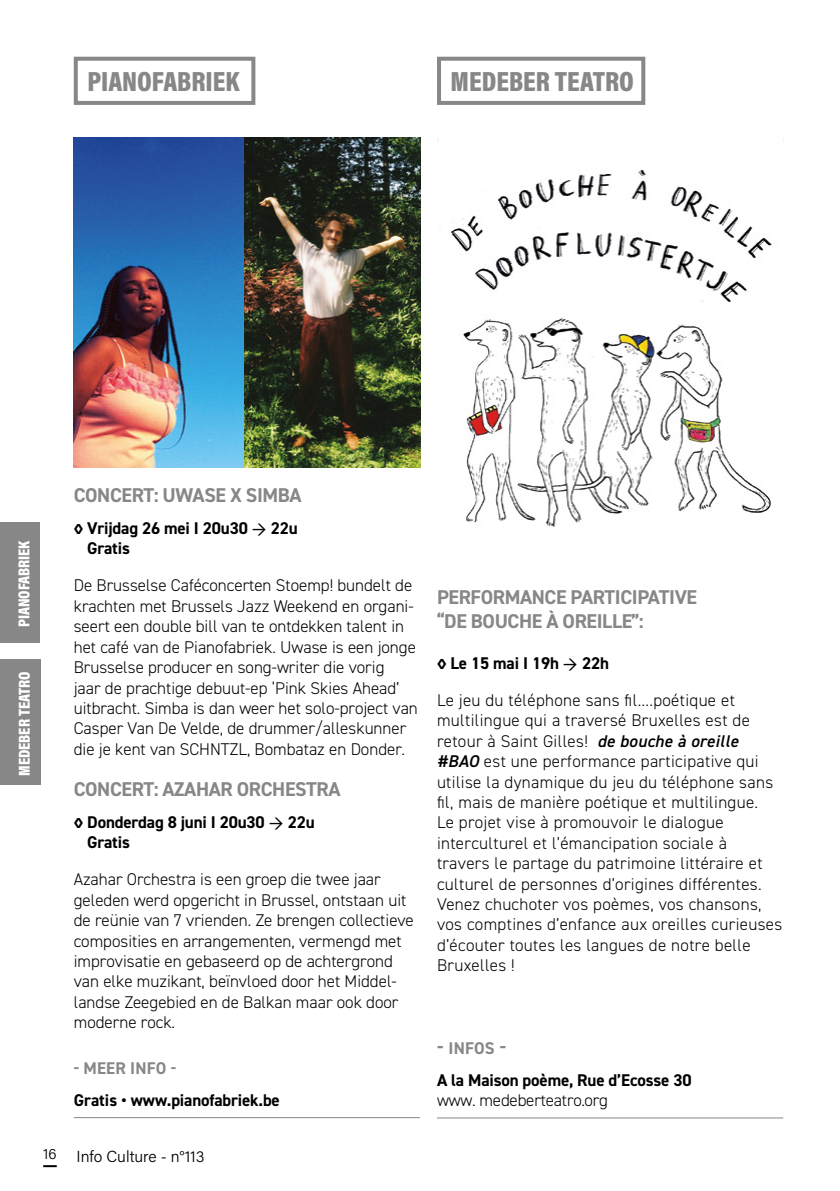
<style>
.page{position:relative;width:840px;height:1191px;background:#fff}
.page>*{position:absolute;margin:0;border:0;box-sizing:border-box;transform-origin:0 0}
.t1{font:900 28px "Acumin Pro Cond";color:#878787}
.t2{font:700 20px/24px "DIN2014";letter-spacing:-.02em;color:#878787}
.t3{font:300 17px/20.4px "DIN2014";color:#000}
.t4{font:300 17px/20.4px "DIN2014";letter-spacing:.02em;color:#000}
.t5{font:700 17px/20.4px "DIN2014";letter-spacing:-.01em;color:#000}
.t6{font:700 17px "DIN2014";letter-spacing:.01em;color:#878787}
.t7{font:900 16px "Acumin Pro Cond";color:#fff}
.t8{font:300 16px "Acumin Pro";letter-spacing:-.005em;color:#000}
.s1{font-size:15px}
.s2{font-weight:600;font-style:italic}
.s3{font-size:20px;color:#878787}
.s4{color:#878787}
</style>
<div class="page">
<img style="left:437px;top:137px;width:335px;height:390px">
<img style="left:74px;top:137px;width:346px;height:331px">
<svg style="left:43px;top:1165px;width:14px;height:2px"></svg>
<div style="left:0;top:659px;width:40px;height:125px;background:#878787"></div>
<div style="left:437px;top:57px;width:208px;height:48px;border:4px solid #878787"></div>
<hr style="left:437px;top:1117px;width:345px;height:1px;background:#878787">
<div style="left:74px;top:57px;width:181px;height:48px;border:4px solid #878787"></div>
<div style="left:0;top:522px;width:40px;height:120px;background:#878787"></div>
<hr style="left:74px;top:1117px;width:346px;height:1px;background:#878787">
<h1 class="t1" style="left:87px;top:63px;width:153px">PIANOFABRIEK</h1>
<h1 class="t1" style="left:450px;top:63px;width:185px">MEDEBER TEATRO</h1>
<p class="t7" style="left:13px;top:627px;width:89px;rotate:-90deg">PIANOFABRIEK</p>
<p class="t7" style="left:14px;top:776px;width:106px;rotate:-90deg">MEDEBER TEATRO</p>
<p class="t2" style="left:74px;top:483px;width:229px">CONCERT: UWASE X SIMBA</p>
<p class="t5" style="left:87px;top:517px;width:212px;text-indent:-13px">◊ Vrijdag 26 mei I 20u30 → 22u<br>Gratis</p>
<p class="t3" style="left:74px;top:575px;width:345px">De Brusselse Caféconcerten Stoemp! bundelt de krachten met Brussels Jazz Weekend en organi&shy;seert een double bill van te ontdekken talent in het café van de Pianofabriek. Uwase is een jonge Brusselse producer en song-writer die vorig<br>jaar de prachtige debuut-ep ‘Pink Skies Ahead’ uitbracht. Simba is dan weer het solo-project van Casper Van De Velde, de drummer/alleskunner die je kent van SCHNTZL, Bombataz en Donder.</p>
<p class="t2" style="left:74px;top:776px;width:268px">CONCERT: AZAHAR ORCHESTRA</p>
<p class="t5" style="left:87px;top:811px;width:229px;text-indent:-13px">◊ Donderdag 8 juni I 20u30 → 22u<br>Gratis</p>
<p class="t3" style="left:74px;top:869px;width:341px">Azahar Orchestra is een groep die twee jaar geleden werd opgericht in Brussel, ontstaan uit de reünie van 7 vrienden. Ze brengen collectieve composities en arrangementen, vermengd met improvisatie en gebaseerd op de achtergrond van elke muzikant, beïnvloed door het Middel&shy;landse Zeegebied en de Balkan maar ook door moderne rock.</p>
<p class="t6" style="left:74px;top:1056px;width:104px">- MEER INFO -</p>
<p class="t5" style="left:74px;top:1089px;width:207px">Gratis • www.pianofabriek.be</p>
<p class="t8" style="left:43px;top:1145px;width:163px"><span class="s1">16</span> Info Culture - n°113</p>
<p class="t2" style="left:437px;top:584px;width:261px">PERFORMANCE PARTICIPATIVE “DE BOUCHE À OREILLE”:</p>
<p class="t5" style="left:437px;top:652px;width:173px">◊ Le 15 mai I 19h → 22h</p>
<p class="t4" style="left:437px;top:690px;width:346px">Le jeu du téléphone sans fil….poétique et multilingue qui a traversé Bruxelles est de retour à Saint Gilles! <span class="s2">de bouche à oreille #BAO</span> est une performance participative qui utilise la dynamique du jeu du téléphone sans fil, mais de manière poétique et multilingue.<br>Le projet vise à promouvoir le dialogue interculturel et l’émancipation sociale à travers le partage du patrimoine littéraire et culturel de personnes d’origines différentes.<br>Venez chuchoter vos poèmes, vos chansons, vos comptines d’enfance aux oreilles curieuses d’écouter toutes les langues de notre belle Bruxelles !</p>
<p class="t5" style="left:437px;top:1032px;width:256px;line-height:31.8px"><span class="s3">-</span> <span class="s4">INFOS</span> <span class="s3">-<br></span>A la Maison poème, Rue d’Ecosse 30</p>
<p class="t3" style="left:437px;top:1090px;width:172px">www. medeberteatro.org</p>
</div>
